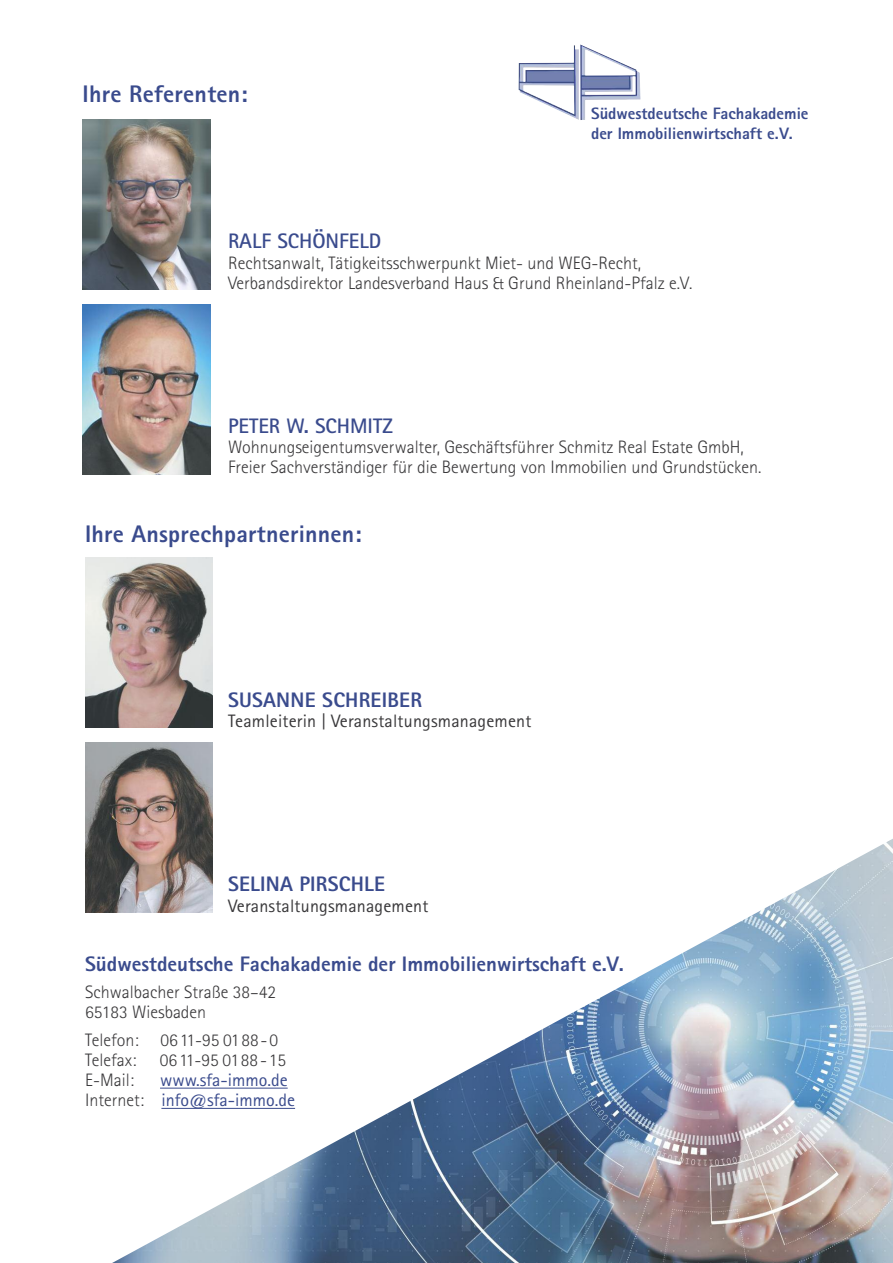
<style>
.page{position:relative;width:893px;height:1263px;background:#fff}
.page>*{position:absolute;margin:0;border:0;box-sizing:border-box;transform-origin:0 0}
.t1{font:800 24px "Rotis Sans Serif";letter-spacing:.01em;color:#3a4b8d}
.t2{font:800 21px "Rotis Sans Serif";color:#3a4b8d}
.t3{font:700 21px "Rotis Sans Serif";color:#3a4b8d}
.t4{font:300 18px/20.2px "Rotis Sans Serif";color:#39383a}
.t5{font:18px "Rotis Sans Serif";letter-spacing:.01em;color:#39383a}
.t6{font:18px/20.2px "Rotis Sans Serif";color:#3a4b8d}
.t7{font:800 16.5px/19.8px "Rotis Sans Serif";color:#3a4b8d}
.s1{font-weight:300;color:#39383a}
</style>
<div class="page">
<img style="left:518px;top:45px;width:122px;height:75px">
<img style="left:85px;top:557px;width:128px;height:170px">
<img style="left:85px;top:743px;width:128px;height:170px">
<img style="left:112px;top:838px;width:781px;height:425px">
<img style="left:83px;top:120px;width:128px;height:170px">
<img style="left:83px;top:304px;width:128px;height:170px">
<h1 class="t1" style="left:83px;top:85px;width:166px">Ihre Referenten:</h1>
<p class="t7" style="left:591px;top:105px;width:219px">Südwestdeutsche Fachakademie der Immobilienwirtschaft e.V.</p>
<p class="t3" style="left:228px;top:234px;width:155px">RALF SCHÖNFELD</p>
<p class="t4" style="left:228px;top:254px;width:466px">Rechtsanwalt, Tätigkeitsschwerpunkt Miet- und WEG-Recht,<br>Verbandsdirektor Landesverband Haus &amp; Grund Rheinland-Pfalz e.V.</p>
<p class="t3" style="left:228px;top:418px;width:166px">PETER W. SCHMITZ</p>
<p class="t4" style="left:228px;top:438px;width:535px">Wohnungseigentumsverwalter, Geschäftsführer Schmitz Real Estate GmbH,<br>Freier Sachverständiger für die Bewertung von Immobilien und Grundstücken.</p>
<h1 class="t1" style="left:85px;top:526px;width:278px">Ihre Ansprechpartnerinnen:</h1>
<p class="t2" style="left:228px;top:692px;width:196px">SUSANNE SCHREIBER</p>
<p class="t5" style="left:228px;top:715px;width:305px">Teamleiterin | Veranstaltungsmanagement</p>
<p class="t2" style="left:228px;top:877px;width:158px">SELINA PIRSCHLE</p>
<p class="t5" style="left:228px;top:899px;width:202px">Veranstaltungsmanagement</p>
<p class="t2" style="left:85px;top:957px;width:540px">Südwestdeutsche Fachakademie der Immobilienwirtschaft e.V.</p>
<p class="t4" style="left:85px;top:983px;width:192px">Schwalbacher Straße 38–42<br>65183 Wiesbaden</p>
<p class="t4" style="left:85px;top:1031px;width:194px">Telefon: 0611-95 0188-0<br>Telefax:</p>
<p class="t4" style="left:160px;top:1051px;width:128px">0611-95 0188-15</p>
<p class="t6" style="left:85px;top:1072px;width:212px;text-indent:75px">www.sfa-immo.de<br><span class="s1">Internet:</span> info@sfa-immo.de</p>
<p class="t4" style="left:85px;top:1072px;width:50px">E-Mail:</p>
</div>
